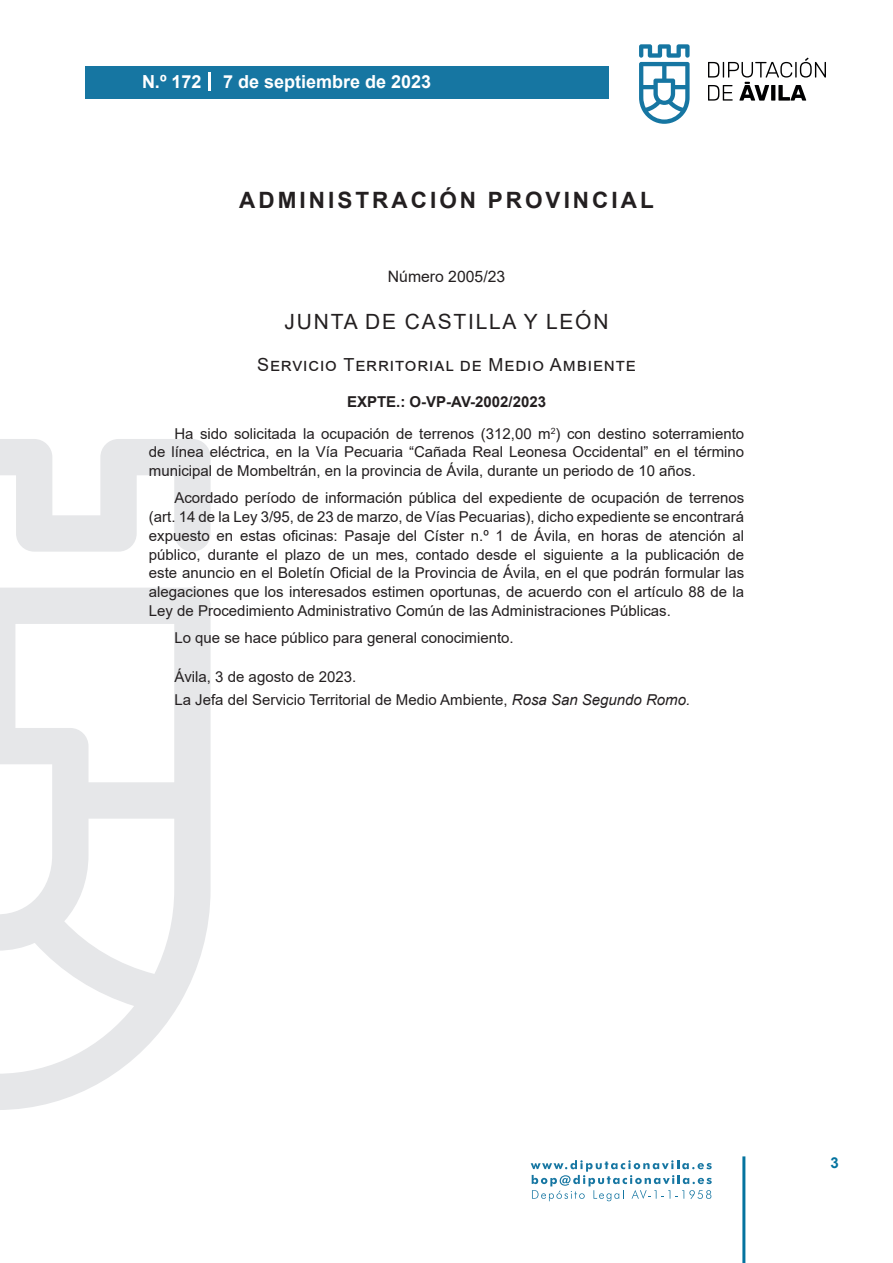
<style>
.page{position:relative;width:893px;height:1263px;background:#fff}
.page>*{position:absolute;margin:0;border:0;box-sizing:border-box;transform-origin:0 0}
.h1__secion{font:700 22.5px "Arial";letter-spacing:.135em;color:#231f20}
.h2__organismo{font:21px "Arial";letter-spacing:.085em;color:#231f20}
.h3__suborganismo{font:18px "Arial";letter-spacing:.05em;color:#231f20}
.t1{font:700 18px "Arial";color:#fff}
.numero{font:15.75px "Arial";color:#231f20}
.texto_normal{font:15px/18.8px "Arial";color:#231f20;text-align:justify}
.firma{font:15px "Arial";color:#231f20}
.texto_centrado{font:700 15px "Arial";color:#231f20}
.fecha{font:15px "Arial";color:#231f20}
.t2{font:700 15px "Arial";color:#04739f}
.s1{font-style:italic}
</style>
<div class="page">
<svg style="left:531px;top:1160px;width:181px;height:41px"></svg>
<div style="left:85px;top:66px;width:523px;height:33px;background:#1676a2"></div>
<svg style="left:639px;top:44px;width:51px;height:80px"></svg>
<svg style="left:708px;top:58px;width:118px;height:43px"></svg>
<hr style="left:742px;top:1156px;width:3px;height:107px;background:#04739f">
<svg style="left:208px;top:72px;width:2px;height:18px"></svg>
<svg style="left:0;top:439px;width:211px;height:671px"></svg>
<p class="t1" style="left:142px;top:69px;width:291px">N.º 172 7 de septiembre de 2023</p>
<p class="h1__secion" style="left:239px;top:184px;width:416px">ADMINISTRACIÓN PROVINCIAL</p>
<p class="numero" style="left:388px;top:266px;width:119px">Número 2005/23</p>
<p class="h2__organismo" style="left:285px;top:307px;width:326px">JUNTA DE CASTILLA Y LEÓN</p>
<p class="h3__suborganismo" style="left:257px;top:353px;width:380px">Servicio Territorial de Medio Ambiente</p>
<p class="texto_centrado" style="left:347px;top:391px;width:200px">EXPTE.: O-VP-AV-2002/2023</p>
<p class="texto_normal" style="left:149px;top:424px;width:597px;text-indent:26px">Ha sido solicitada la ocupación de terrenos (312,00 m<sup>2</sup>) con destino soterramiento de línea eléctrica, en la Vía Pecuaria “Cañada Real Leonesa Occidental” en el término municipal de Mombeltrán, en la provincia de Ávila, durante un periodo de 10 años.</p>
<p class="texto_normal" style="left:149px;top:489px;width:597px;text-indent:26px">Acordado período de información pública del expediente de ocupación de terrenos (art. 14 de la Ley 3/95, de 23 de marzo, de Vías Pecuarias), dicho expediente se encontrará expuesto en estas oficinas: Pasaje del Císter n.º 1 de Ávila, en horas de atención al público, durante el plazo de un mes, contado desde el siguiente a la publicación de este anuncio en el Boletín Oficial de la Provincia de Ávila, en el que podrán formular las alegaciones que los interesados estimen oportunas, de acuerdo con el artículo 88 de la Ley de Procedimiento Administrativo Común de las Administraciones Públicas.</p>
<p class="texto_normal" style="left:174px;top:628px;width:341px">Lo que se hace público para general conocimiento.</p>
<p class="fecha" style="left:174px;top:667px;width:183px">Ávila, 3 de agosto de 2023.</p>
<p class="firma" style="left:174px;top:689px;width:517px">La Jefa del Servicio Territorial de Medio Ambiente, <span class="s1">Rosa San Segundo Romo.</span></p>
<p class="t2" style="left:831px;top:1152px;width:10px">3</p>
</div>
